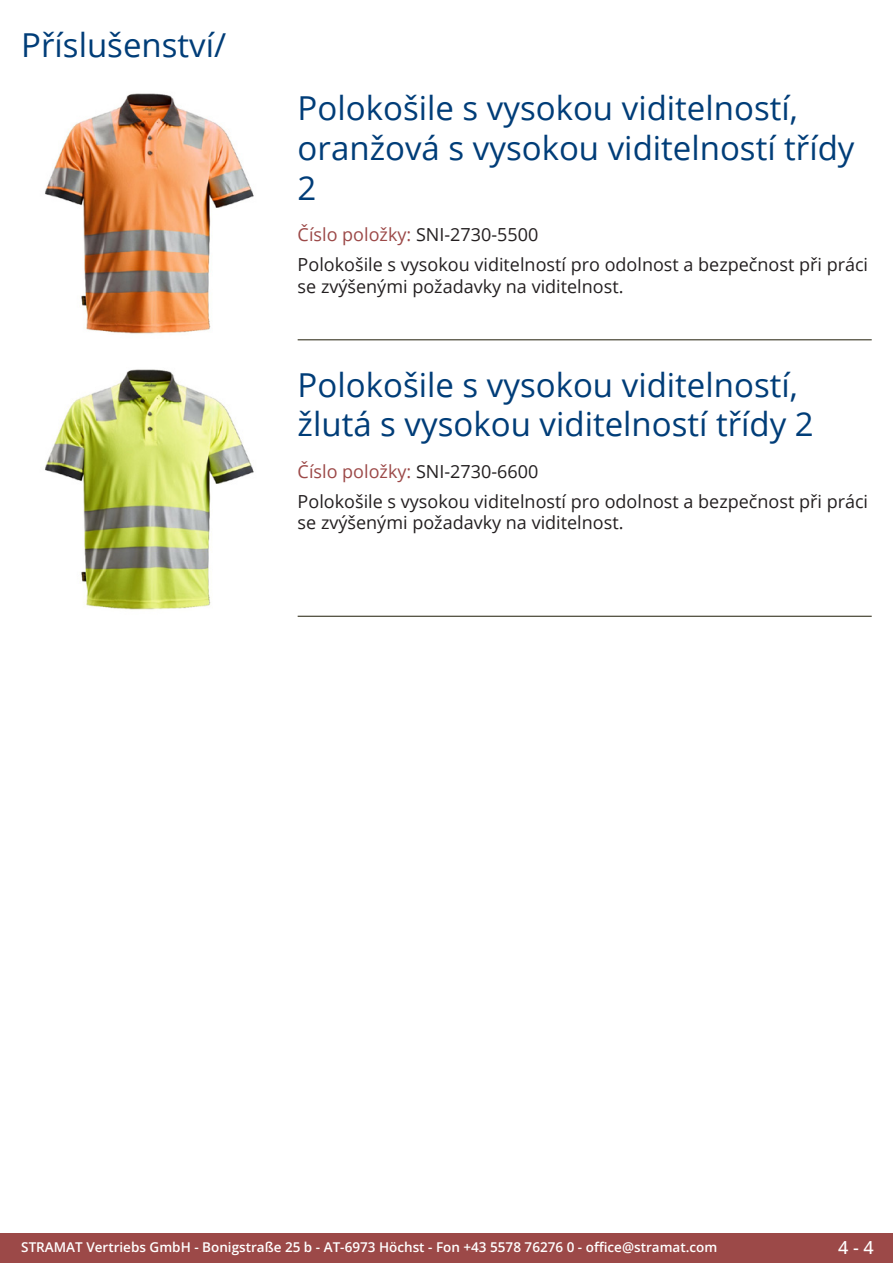
<style>
.page{position:relative;width:893px;height:1263px;background:#fff}
.page>*{position:absolute;margin:0;border:0;box-sizing:border-box;transform-origin:0 0}
.Produkttitel{font:33px/39.6px "Open Sans";color:#003d78}
.RastTitel{font:33px "Open Sans";color:#003d78}
.Beschreibung_Text{font:18px/21.6px "Open Sans";color:#231f20}
.TechDaten_Überschrif{font:18px "Open Sans";color:#9c4948}
.t1{font:500 18px "Open Sans";color:#fff}
.t2{font:600 13.5px "Open Sans";color:#fff}
.s1{color:#231f20}
</style>
<div class="page">
<div style="left:0;top:1233px;width:893px;height:30px;background:#9c4948"></div>
<hr style="left:298px;top:340px;width:574px;height:1px;background:#201d08">
<hr style="left:298px;top:616px;width:574px;height:1px;background:#201d08">
<img style="left:45px;top:93px;width:209px;height:241px">
<img style="left:45px;top:369px;width:209px;height:241px">
<p class="RastTitel" style="left:21px;top:22px;width:206px">Příslušenství/</p>
<p class="Produkttitel" style="left:298px;top:88px;width:558px">Polokošile s vysokou viditelností, oranžová s vysokou viditelností třídy<br>2</p>
<p class="TechDaten_Überschrif" style="left:298px;top:222px;width:242px">Číslo položky: <span class="s1">SNI-2730-5500</span></p>
<p class="Beschreibung_Text" style="left:298px;top:253px;width:572px">Polokošile s vysokou viditelností pro odolnost a bezpečnost při práci se zvýšenými požadavky na viditelnost.</p>
<p class="Produkttitel" style="left:298px;top:364px;width:518px">Polokošile s vysokou viditelností, žlutá s vysokou viditelností třídy 2</p>
<p class="TechDaten_Überschrif" style="left:298px;top:459px;width:242px">Číslo položky: <span class="s1">SNI-2730-6600</span></p>
<p class="Beschreibung_Text" style="left:298px;top:490px;width:572px">Polokošile s vysokou viditelností pro odolnost a bezpečnost při práci se zvýšenými požadavky na viditelnost.</p>
<p class="t2" style="left:21px;top:1238px;width:698px">STRAMAT Vertriebs GmbH - Bonigstraße 25 b - AT-6973 Höchst - Fon +43 5578 76276 0 - office@stramat.com</p>
<p class="t1" style="left:838px;top:1234px;width:37px">4 - 4</p>
</div>
